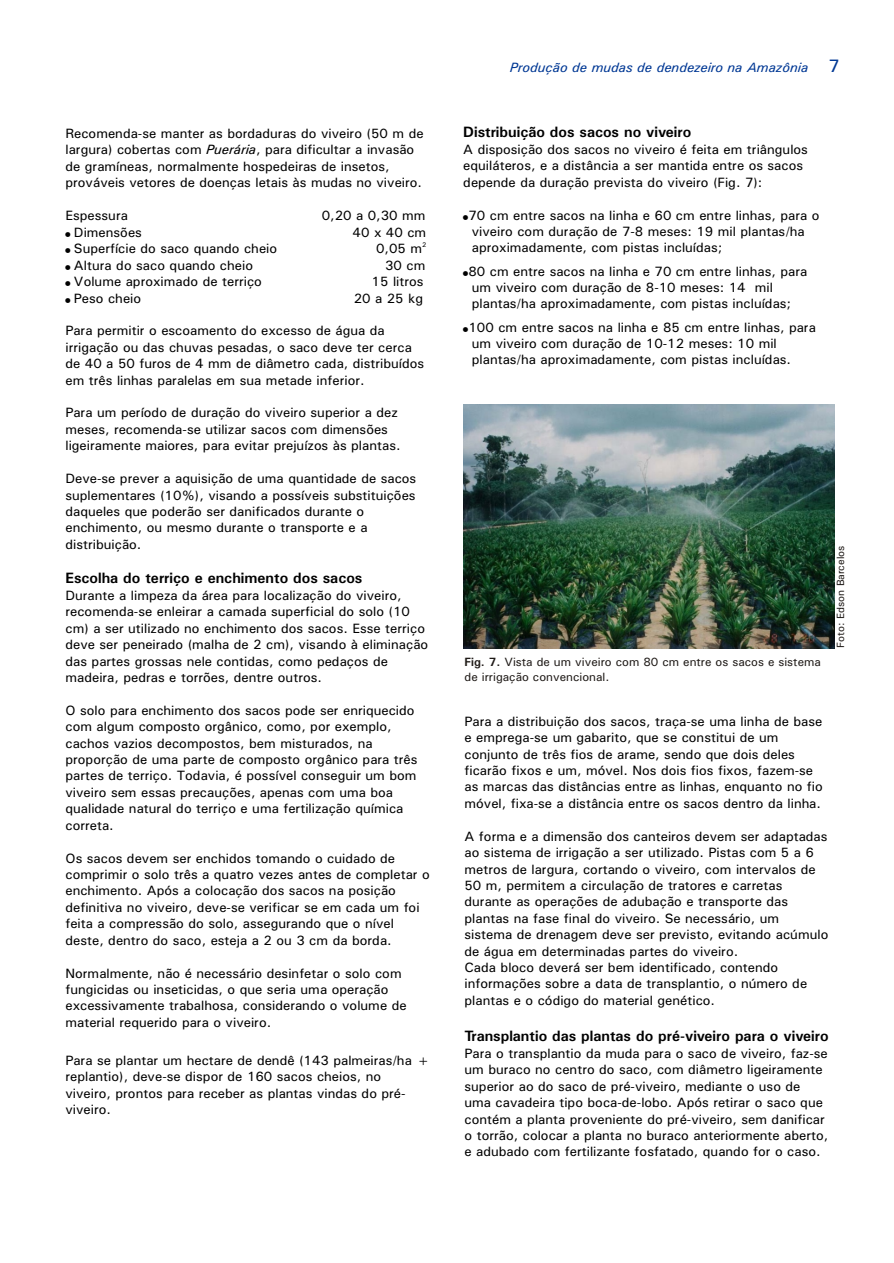
<style>
.page{position:relative;width:894px;height:1263px;background:#fff}
.page>*{position:absolute;margin:0;border:0;box-sizing:border-box;transform-origin:0 0}
.t1{font:700 15px "Univers";color:#000}
.t2{font:13.5px/16.4px "Univers";color:#000}
.t3{font:italic 13.5px "Univers";color:#003894}
.t4{font:12px/14.9px "Univers";color:#1f1a17}
.t5{font:10.5px "Univers";color:#1f1a17}
.t6{font:6.75px "Univers";color:#000}
.s1{font-style:italic}
.s2{font-style:normal;font-size:18px}
.s3{font-weight:700}
</style>
<div class="page">
<img style="left:463px;top:405px;width:372px;height:244px">
<p class="t2" style="left:65px;top:126px;width:360px">Recomenda-se manter as bordaduras do viveiro (50 m de largura) cobertas com <span class="s1">Puerária</span>, para dificultar a invasão de gramíneas, normalmente hospedeiras de insetos, prováveis vetores de doenças letais às mudas no viveiro.</p>
<p class="t2" style="left:65px;top:209px;width:64px">Espessura</p>
<p class="t2" style="left:322px;top:209px;width:105px">0,20 a 0,30 mm</p>
<p class="t2" style="left:74px;top:225px;width:69px">Dimensões</p>
<p class="t2" style="left:353px;top:225px;width:75px">40 x 40 cm</p>
<p class="t6" style="left:422px;top:242px;width:6px">2</p>
<p class="t2" style="left:74px;top:242px;width:205px">Superfície do saco quando cheio</p>
<p class="t2" style="left:376px;top:242px;width:48px">0,05 m</p>
<p class="t2" style="left:74px;top:258px;width:181px">Altura do saco quando cheio</p>
<p class="t2" style="left:385px;top:258px;width:42px">30 cm</p>
<p class="t2" style="left:74px;top:274px;width:190px">Volume aproximado de terriço</p>
<p class="t2" style="left:372px;top:274px;width:54px">15 litros</p>
<p class="t2" style="left:74px;top:291px;width:69px">Peso cheio</p>
<p class="t2" style="left:354px;top:291px;width:71px">20 a 25 kg</p>
<p class="t2" style="left:65px;top:324px;width:360px">Para permitir o escoamento do excesso de água da irrigação ou das chuvas pesadas, o saco deve ter cerca de 40 a 50 furos de 4 mm de diâmetro cada, distribuídos em três linhas paralelas em sua metade inferior.</p>
<p class="t2" style="left:65px;top:406px;width:337px">Para um período de duração do viveiro superior a dez meses, recomenda-se utilizar sacos com dimensões ligeiramente maiores, para evitar prejuízos às plantas.</p>
<p class="t2" style="left:65px;top:471px;width:352px">Deve-se prever a aquisição de uma quantidade de sacos suplementares (10%), visando a possíveis substituições daqueles que poderão ser danificados durante o enchimento, ou mesmo durante o transporte e a distribuição.</p>
<p class="t1" style="left:65px;top:573px;width:298px">Escolha do terriço e enchimento dos sacos</p>
<p class="t2" style="left:65px;top:588px;width:364px">Durante a limpeza da área para localização do viveiro, recomenda-se enleirar a camada superficial do solo (10 cm) a ser utilizado no enchimento dos sacos. Esse terriço deve ser peneirado (malha de 2 cm), visando à eliminação das partes grossas nele contidas, como pedaços de madeira, pedras e torrões, dentre outros.</p>
<p class="t2" style="left:65px;top:703px;width:354px">O solo para enchimento dos sacos pode ser enriquecido com algum composto orgânico, como, por exemplo, cachos vazios decompostos, bem misturados, na proporção de uma parte de composto orgânico para três partes de terriço. Todavia, é possível conseguir um bom viveiro sem essas precauções, apenas com uma boa qualidade natural do terriço e uma fertilização química correta.</p>
<p class="t2" style="left:65px;top:851px;width:366px">Os sacos devem ser enchidos tomando o cuidado de comprimir o solo três a quatro vezes antes de completar o enchimento. Após a colocação dos sacos na posição definitiva no viveiro, deve-se verificar se em cada um foi feita a compressão do solo, assegurando que o nível deste, dentro do saco, esteja a 2 ou 3 cm da borda.</p>
<p class="t2" style="left:65px;top:966px;width:343px">Normalmente, não é necessário desinfetar o solo com fungicidas ou inseticidas, o que seria uma operação excessivamente trabalhosa, considerando o volume de material requerido para o viveiro.</p>
<p class="t2" style="left:65px;top:1053px;width:366px">Para se plantar um hectare de dendê (143 palmeiras/ha + replantio), deve-se dispor de 160 sacos cheios, no viveiro, prontos para receber as plantas vindas do pré&shy;viveiro.</p>
<p class="t3" style="left:510px;top:62px;width:331px">Produção de mudas de dendezeiro na Amazônia <span class="s2">7</span></p>
<p class="t1" style="left:463px;top:127px;width:229px">Distribuição dos sacos no viveiro</p>
<p class="t2" style="left:463px;top:142px;width:346px">A disposição dos sacos no viveiro é feita em triângulos equiláteros, e a distância a ser mantida entre os sacos depende da duração prevista do viveiro (Fig. 7):</p>
<p class="t2" style="left:468px;top:208px;width:353px">70 cm entre sacos na linha e 60 cm entre linhas, para o viveiro com duração de 7-8 meses: 19 mil plantas/ha aproximadamente, com pistas incluídas;</p>
<p class="t2" style="left:468px;top:264px;width:340px">80 cm entre sacos na linha e 70 cm entre linhas, para um viveiro com duração de 8-10 meses: 14 mil plantas/ha aproximadamente, com pistas incluídas;</p>
<p class="t2" style="left:468px;top:320px;width:349px">100 cm entre sacos na linha e 85 cm entre linhas, para um viveiro com duração de 10-12 meses: 10 mil plantas/ha aproximadamente, com pistas incluídas.</p>
<p class="t4" style="left:465px;top:655px;width:358px"><span class="s3">Fig. 7.</span> Vista de um viveiro com 80 cm entre os sacos e sistema de irrigação convencional.</p>
<p class="t5" style="left:837px;top:648px;width:104px;rotate:-90deg">Foto: Edson Barcelos</p>
<p class="t2" style="left:465px;top:714px;width:360px">Para a distribuição dos sacos, traça-se uma linha de base e emprega-se um gabarito, que se constitui de um conjunto de três fios de arame, sendo que dois deles ficarão fixos e um, móvel. Nos dois fios fixos, fazem-se as marcas das distâncias entre as linhas, enquanto no fio móvel, fixa-se a distância entre os sacos dentro da linha.</p>
<p class="t2" style="left:465px;top:829px;width:365px">A forma e a dimensão dos canteiros devem ser adaptadas ao sistema de irrigação a ser utilizado. Pistas com 5 a 6 metros de largura, cortando o viveiro, com intervalos de 50 m, permitem a circulação de tratores e carretas durante as operações de adubação e transporte das plantas na fase final do viveiro. Se necessário, um sistema de drenagem deve ser previsto, evitando acúmulo de água em determinadas partes do viveiro.<br>Cada bloco deverá ser bem identificado, contendo informações sobre a data de transplantio, o número de plantas e o código do material genético.</p>
<p class="t1" style="left:465px;top:1030px;width:366px">Transplantio das plantas do pré-viveiro para o viveiro</p>
<p class="t2" style="left:465px;top:1046px;width:365px">Para o transplantio da muda para o saco de viveiro, faz-se um buraco no centro do saco, com diâmetro ligeiramente superior ao do saco de pré-viveiro, mediante o uso de uma cavadeira tipo boca-de-lobo. Após retirar o saco que contém a planta proveniente do pré-viveiro, sem danificar o torrão, colocar a planta no buraco anteriormente aberto, e adubado com fertilizante fosfatado, quando for o caso.</p>
</div>
